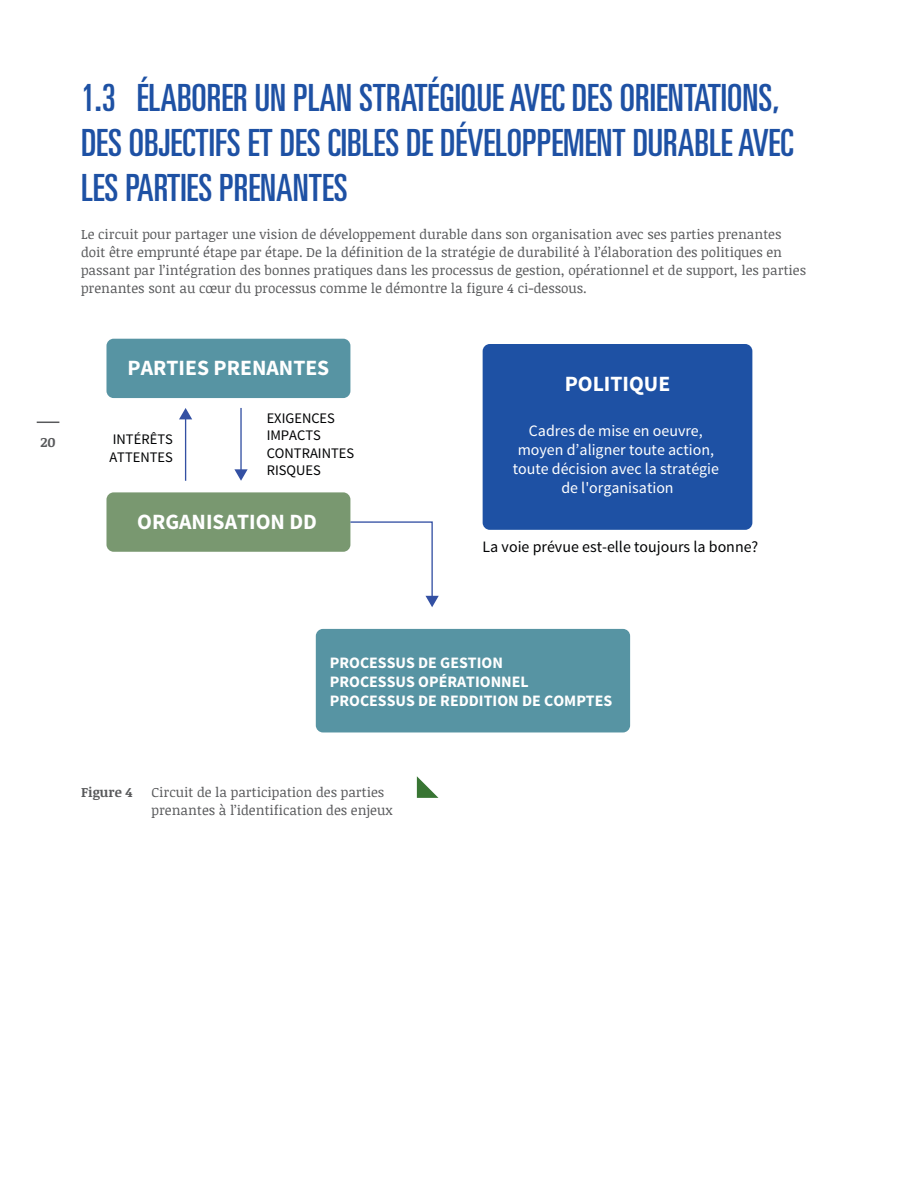
<style>
.page{position:relative;width:918px;height:1188px;background:#fff}
.page>*{position:absolute;margin:0;border:0;box-sizing:border-box;transform-origin:0 0}
.moyen_titre{font:ultra-condensed 37.5px/45px "Univers";color:#1e51a4}
.t1{font:21.75px "Source Sans Pro Bold 3";color:#fff}
.t2{font:15.9px/19px "Source Sans Pro Regular 4";color:#fff;text-align:center}
.t3{font:15.9px/19px "Source Sans Pro Bold 3";color:#fff}
.t4{font:15.9px "Source Sans Pro Regular 4";color:#020304}
.t5{font:14.55px/17.5px "Source Sans Pro Regular 4";color:#020304}
.body{font:13.5px/18px "Noticia Text";color:#58595b}
.body-2{font:13.5px/18px "Noticia Text Regular 2";color:#58595b}
.body-3{font:700 13.5px "Noticia Text";color:#58595b}
.s1{font-family:"Noticia Text Regular 2"}
.s2{font-family:"Noticia Text"}
</style>
<div class="page">
<svg style="left:37px;top:422px;width:22px;height:1px"></svg>
<svg style="left:417px;top:776px;width:21px;height:22px"></svg>
<div style="left:106px;top:339px;width:244px;height:59px;background:#5794a3;border-radius:7px"></div>
<div style="left:106px;top:492px;width:244px;height:60px;background:#799870;border-radius:7px"></div>
<div style="left:316px;top:629px;width:314px;height:103px;background:#5794a3;border-radius:7px"></div>
<div style="left:483px;top:344px;width:269px;height:186px;background:#1e51a4;border-radius:7px"></div>
<svg style="left:349px;top:521px;width:90px;height:86px"></svg>
<hr style="left:185px;top:417px;width:1px;height:64px;background:#3350a3">
<svg style="left:179px;top:408px;width:13px;height:11px"></svg>
<hr style="left:240px;top:408px;width:2px;height:63px;background:#3350a3">
<svg style="left:234px;top:469px;width:14px;height:12px"></svg>
<p class="body-3" style="left:40px;top:432px;width:17px">20</p>
<p class="moyen_titre" style="left:81px;top:75px;width:714px">1.3 ÉLABORER UN PLAN STRATÉGIQUE AVEC DES ORIENTATIONS,<br>DES OBJECTIFS ET DES CIBLES DE DÉVELOPPEMENT DURABLE AVEC<br>LES PARTIES PRENANTES</p>
<p class="body" style="left:81px;top:225px;width:727px">Le circuit pour partager une vision de développement durable dans son organisation avec ses parties prenantes <span class="s1">doit être emprunté étape par étape. De la définition de la stratégie de durabilité à l’élaboration des politiques en </span>passant par l’intégration des bonnes pratiques dans les processus de gestion, opérationnel et de support, les parties <span class="s1">prenantes sont au cœur du processus comme le démontre la figure 4 ci-dessous.</span></p>
<p class="t1" style="left:128px;top:353px;width:203px">PARTIES PRENANTES</p>
<p class="t5" style="left:109px;top:431px;width:65px">INTÉRÊTS<br>ATTENTES</p>
<p class="t5" style="left:267px;top:409px;width:89px">EXIGENCES<br>IMPACTS<br>CONTRAINTES<br>RISQUES</p>
<p class="t1" style="left:137px;top:508px;width:181px">ORGANISATION DD</p>
<p class="t1" style="left:565px;top:369px;width:107px">POLITIQUE</p>
<p class="t2" style="left:513px;top:421px;width:208px">Cadres de mise en oeuvre, moyen d’aligner toute action, toute décision avec la stratégie de l'organisation</p>
<p class="t4" style="left:483px;top:537px;width:277px">La voie prévue est-elle toujours la bonne?</p>
<p class="t3" style="left:330px;top:654px;width:284px">PROCESSUS DE GESTION<br>PROCESSUS OPÉRATIONNEL<br>PROCESSUS DE REDDITION DE COMPTES</p>
<p class="body-3" style="left:81px;top:782px;width:53px">Figure 4</p>
<p class="body-2" style="left:152px;top:782px;width:243px"><span class="s2">Circuit de la participation des parties </span>prenantes à l’identification des enjeux</p>
</div>
